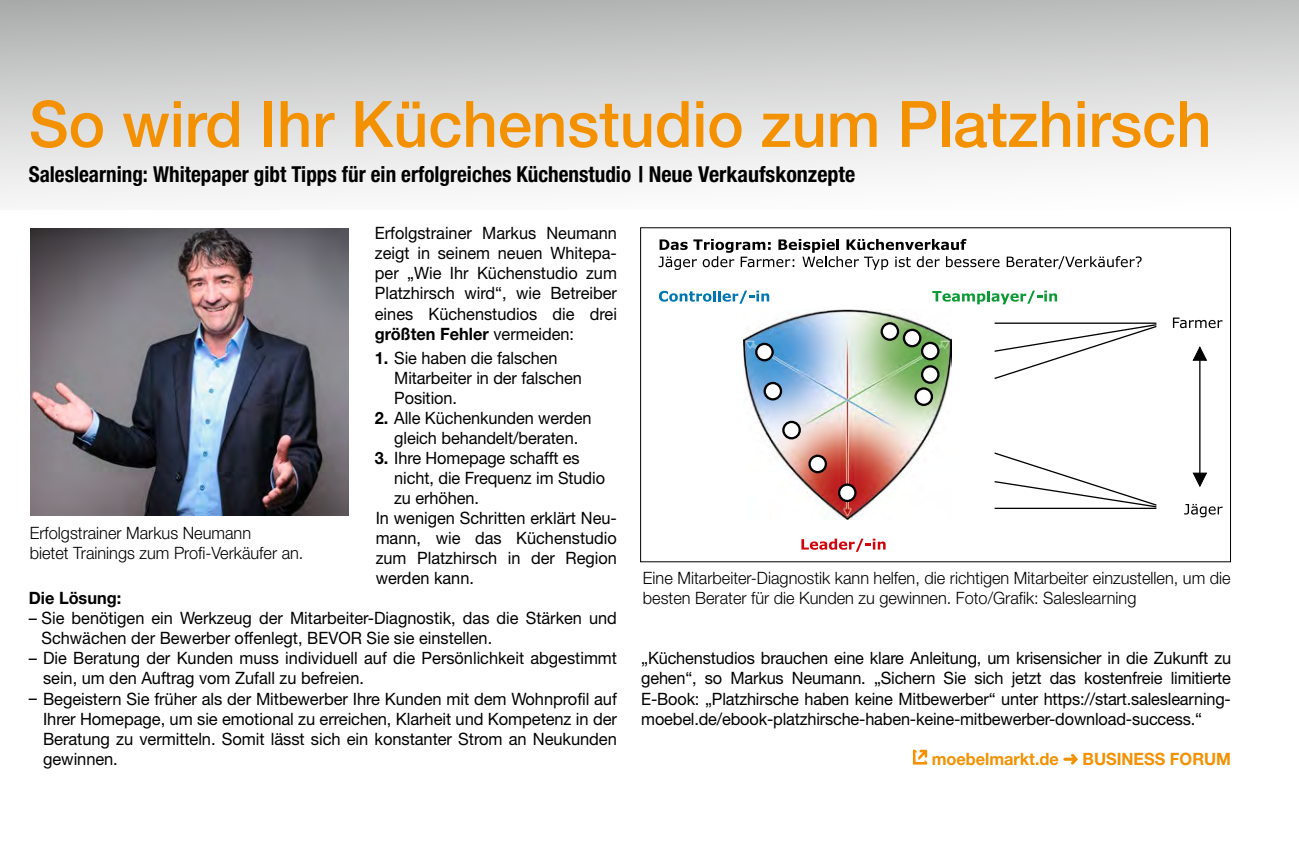
<style>
.page{position:relative;width:1299px;height:851px;background:#fff}
.page>*{position:absolute;margin:0;border:0;box-sizing:border-box;transform-origin:0 0}
.t1{font:500 64px "Helvetica Neue LT Std";color:#f39100;scale:.96 1}
.t2{font:700 condensed 22px "Helvetica Neue LT Std";color:#000;scale:.96 1}
.t3{font:17px/20px "Helvetica Neue LT Std";color:#000;text-align:justify;scale:.96 1}
.t4{font:300 17px/20px "Helvetica Neue LT Std";color:#000;scale:.96 1}
.t5{font:700 17px "Helvetica Neue LT Std";color:#f39100;scale:.96 1}
.t6{font:700 17px "Helvetica Neue LT Std";color:#000;scale:.96 1}
.s1{font-weight:700}
</style>
<div class="page">
<svg style="left:913px;top:749px;width:14px;height:15px"></svg>
<svg style="left:1063px;top:753px;width:15px;height:11px"></svg>
<img style="left:31px;top:228px;width:317px;height:287px">
<svg style="left:659px;top:290px;width:110px;height:13px"></svg>
<svg style="left:932px;top:290px;width:125px;height:14px"></svg>
<svg style="left:1006px;top:256px;width:135px;height:13px"></svg>
<svg style="left:658px;top:239px;width:341px;height:31px"></svg>
<svg style="left:1173px;top:317px;width:49px;height:11px"></svg>
<svg style="left:1184px;top:503px;width:38px;height:14px"></svg>
<img style="left:743px;top:309px;width:209px;height:209px">
<svg style="left:839px;top:484px;width:16px;height:16px"></svg>
<div style="left:838px;top:483px;width:18px;height:19px;border:2px solid #000;border-radius:50%"></div>
<svg style="left:809px;top:455px;width:17px;height:17px"></svg>
<div style="left:808px;top:454px;width:19px;height:19px;border:2px solid #000;border-radius:50%"></div>
<svg style="left:783px;top:421px;width:17px;height:17px"></svg>
<div style="left:782px;top:420px;width:19px;height:19px;border:2px solid #000;border-radius:50%"></div>
<svg style="left:756px;top:344px;width:16px;height:16px"></svg>
<div style="left:755px;top:342px;width:19px;height:19px;border:2px solid #000;border-radius:50%"></div>
<svg style="left:764px;top:383px;width:17px;height:16px"></svg>
<div style="left:763px;top:381px;width:19px;height:19px;border:2px solid #000;border-radius:50%"></div>
<svg style="left:922px;top:343px;width:16px;height:16px"></svg>
<div style="left:921px;top:341px;width:18px;height:19px;border:2px solid #000;border-radius:50%"></div>
<hr style="left:994px;top:322px;width:162px;height:1px;background:#000">
<svg style="left:994px;top:323px;width:163px;height:56px"></svg>
<svg style="left:994px;top:452px;width:163px;height:56px"></svg>
<svg style="left:1192px;top:472px;width:15px;height:14px"></svg>
<svg style="left:1193px;top:346px;width:14px;height:14px"></svg>
<hr style="left:1199px;top:354px;width:1px;height:122px;background:#000">
<svg style="left:801px;top:538px;width:84px;height:13px"></svg>
<svg style="left:904px;top:330px;width:16px;height:16px"></svg>
<div style="left:903px;top:328px;width:18px;height:19px;border:2px solid #000;border-radius:50%"></div>
<div style="left:922px;top:366px;width:16px;height:16px;background:#fff;border-radius:50%"></div>
<div style="left:921px;top:365px;width:18px;height:18px;border:2px solid #000;border-radius:50%"></div>
<svg style="left:915px;top:388px;width:17px;height:16px"></svg>
<div style="left:914px;top:387px;width:19px;height:19px;border:2px solid #000;border-radius:50%"></div>
<svg style="left:881px;top:323px;width:17px;height:16px"></svg>
<div style="left:880px;top:322px;width:19px;height:18px;border:2px solid #000;border-radius:50%"></div>
<div style="left:0;top:0;width:1299px;height:209px;background:linear-gradient(to bottom,#b6b6b6,#fff)"></div>
<h1 class="t1" style="left:29px;top:86px;width:1233px">So wird Ihr Küchenstudio zum Platzhirsch</h1>
<p class="t2" style="left:29px;top:161px;width:862px">Saleslearning: Whitepaper gibt Tipps für ein erfolgreiches Küchenstudio | Neue Verkaufskonzepte</p>
<p class="t4" style="left:30px;top:522px;width:287px">Erfolgstrainer Markus Neumann<br>bietet Trainings zum Profi-Verkäufer an.</p>
<p class="t3" style="left:375px;top:223px;width:254px">Erfolgstrainer Markus Neumann zeigt in seinem neuen Whitepa&shy;per „Wie Ihr Küchenstudio zum Platzhirsch wird“, wie Betreiber eines Küchenstudios die drei <span class="s1">größten Fehler</span> vermeiden:</p>
<p class="t3" style="left:394px;top:347px;width:197px;text-align:left;text-indent:-19px"><span class="s1">1.</span> Sie haben die falschen<br>Mitarbeiter in der falschen<br>Position.</p>
<p class="t3" style="left:375px;top:407px;width:227px;text-align:center"><span class="s1">2.</span> Alle Küchenkunden werden gleich behandelt/beraten.</p>
<p class="t3" style="left:375px;top:447px;width:215px"><span class="s1">3.</span> Ihre Homepage schafft es</p>
<p class="t3" style="left:394px;top:467px;width:221px">nicht, die Frequenz im Studio</p>
<p class="t3" style="left:394px;top:487px;width:90px">zu erhöhen.</p>
<p class="t3" style="left:376px;top:507px;width:253px">In wenigen Schritten erklärt Neu-</p>
<p class="t3" style="left:376px;top:527px;width:253px">mann, wie das Küchenstudio</p>
<p class="t3" style="left:376px;top:547px;width:253px">zum Platzhirsch in der Region</p>
<p class="t3" style="left:376px;top:567px;width:104px">werden kann.</p>
<p class="t6" style="left:29px;top:587px;width:98px">Die Lösung:</p>
<p class="t3" style="left:41px;top:607px;width:601px;text-indent:-13px">– Sie benötigen ein Werkzeug der Mitarbeiter-Diagnostik, das die Stärken und<br>Schwächen der Bewerber offenlegt, BEVOR Sie sie einstellen.</p>
<p class="t3" style="left:43px;top:647px;width:599px;text-indent:-14px">– Die Beratung der Kunden muss individuell auf die Persönlichkeit abgestimmt sein, um den Auftrag vom Zufall zu befreien.</p>
<p class="t3" style="left:43px;top:687px;width:599px;text-indent:-14px">– Begeistern Sie früher als der Mitbewerber Ihre Kunden mit dem Wohnprofil auf Ihrer Homepage, um sie emotional zu erreichen, Klarheit und Kompetenz in der Beratung zu vermitteln. Somit lässt sich ein konstanter Strom an Neukunden gewinnen.</p>
<p class="t4" style="left:643px;top:567px;width:614px">Eine Mitarbeiter-Diagnostik kann helfen, die richtigen Mitarbeiter einzustellen, um die besten Berater für die Kunden zu gewinnen. Foto/Grafik: Saleslearning</p>
<p class="t3" style="left:641px;top:647px;width:616px">„Küchenstudios brauchen eine klare Anleitung, um krisensicher in die Zukunft zu gehen“, so Markus Neumann. „Sichern Sie sich jetzt das kostenfreie limitierte E-Book: „Platzhirsche haben keine Mitbewerber“ unter https://start.saleslearning&shy;moebel.de/ebook-platzhirsche-haben-keine-mitbewerber-download-success.“</p>
<p class="t5" style="left:931px;top:747px;width:134px">moebelmarkt.de</p>
<p class="t5" style="left:1082px;top:747px;width:156px">BUSINESS FORUM</p>
</div>
